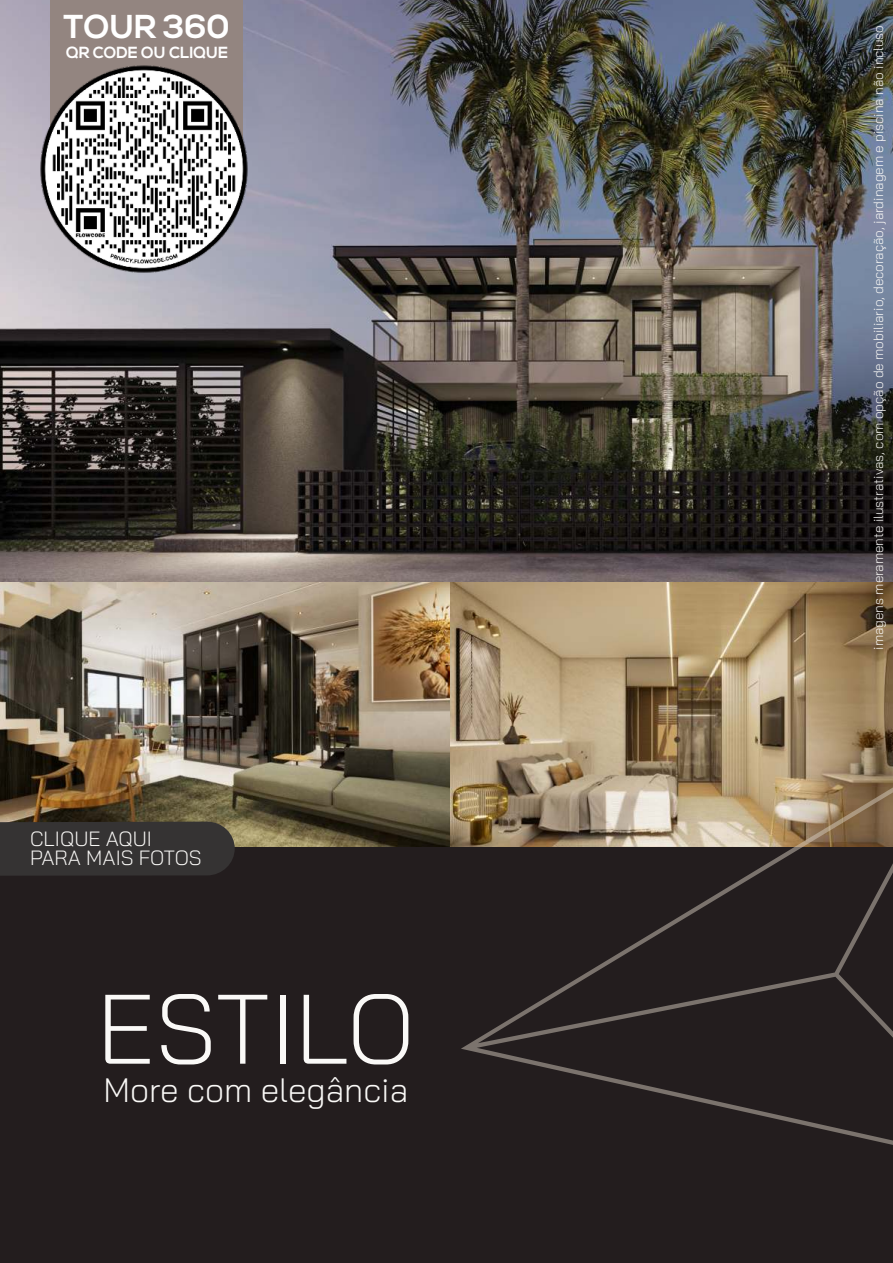
<style>
.page{position:relative;width:893px;height:1263px;background:#fff}
.page>*{position:absolute;margin:0;border:0;box-sizing:border-box;transform-origin:0 0}
.t1{font:300 98.4px "Bai Jamjuree";color:#faf9f7}
.t2{font:300 33.75px "Bai Jamjuree";color:#faf9f7}
.t3{font:700 33.15px "Nexa";color:#fff}
.t4{font:300 20.55px/19.2px "Bai Jamjuree";color:#faf9f7}
.t5{font:700 16.05px "Nexa";color:#fff}
.t6{font:300 13.5px "Bai Jamjuree";color:#faf9f7}
</style>
<div class="page">
<img style="left:0;top:0;width:893px;height:582px">
<img style="left:0;top:582px;width:451px;height:265px">
<img style="left:451px;top:582px;width:442px;height:265px">
<div style="left:0;top:847px;width:893px;height:416px;background:#231d1e"></div>
<svg style="left:461px;top:749px;width:432px;height:396px"></svg>
<img style="left:0;top:737px;width:235px;height:139px">
<div style="left:51px;top:0;width:192px;height:145px;background:#938580"></div>
<img style="left:36px;top:61px;width:215px;height:215px">
<h3 class="t3" style="left:63px;top:11px;width:168px">TOUR 360</h3>
<p class="t5" style="left:66px;top:45px;width:163px">QR CODE OU CLIQUE</p>
<h3 class="t4" style="left:30px;top:830px;width:173px">CLIQUE AQUI<br>PARA MAIS FOTOS</h3>
<h1 class="t1" style="left:97px;top:980px;width:319px">ESTILO</h1>
<h2 class="t2" style="left:103px;top:1073px;width:306px">More com elegância</h2>
<p class="t6" style="left:872px;top:650px;width:626px;rotate:-90deg">imagens meramente ilustrativas, com opção de mobiliario, decoração, jardinagem e piscina não incluso</p>
</div>
